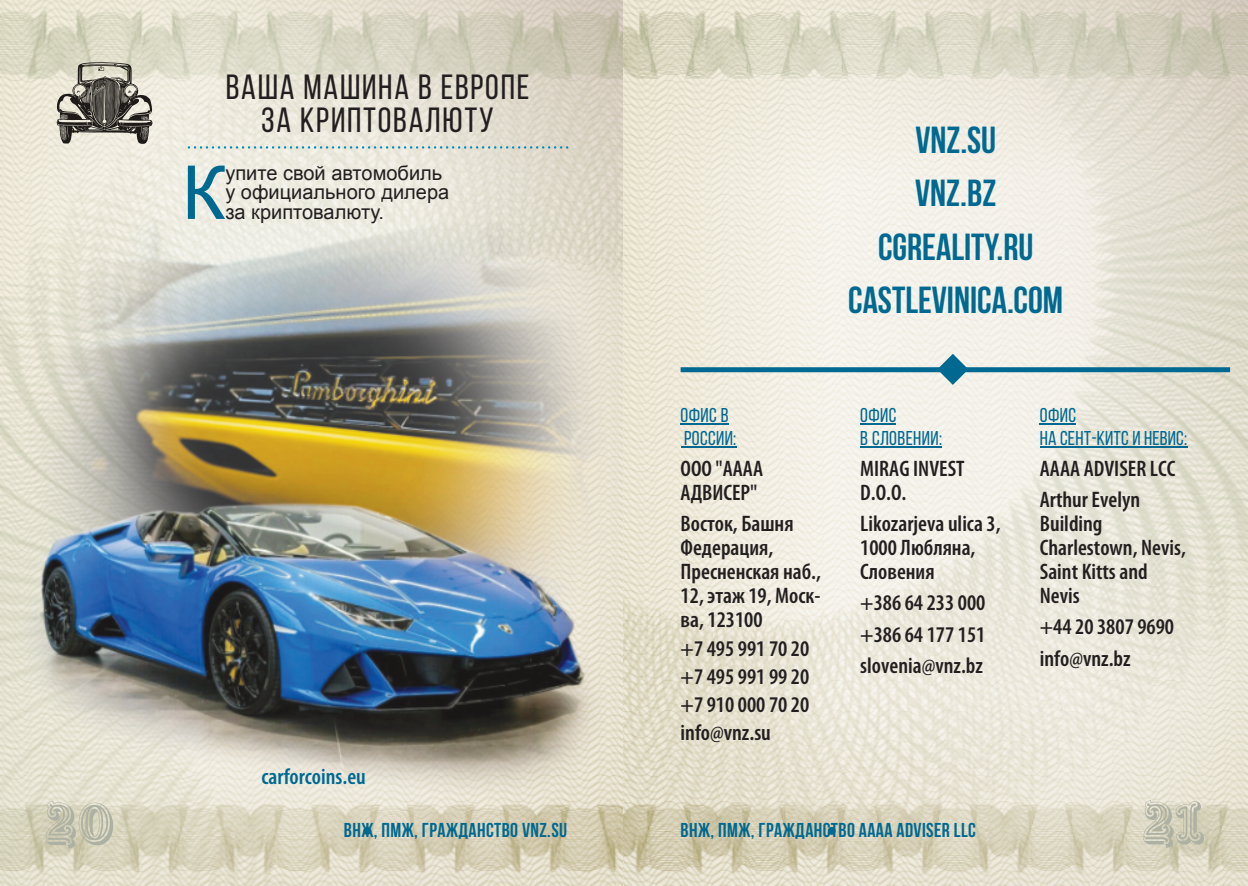
<style>
.page{position:relative;width:1248px;height:886px;background:#fff}
.page>*{position:absolute;margin:0;border:0;box-sizing:border-box;transform-origin:0 0}
.t1{font:74.5px "Arial";color:#006991}
.t2{font:55px "Goudy Decor Shodwn C";color:#adb1a4}
.t3{font:700 37.5px/53.2px "Bebas Neue";color:#006991;text-align:center}
.t4{font:35px/33.2px "Bebas Neue";letter-spacing:.05em;color:#231f20;text-align:center}
.t5{font:600 condensed 22.5px/24px "Myriad Pro";color:#231f20}
.t6{font:600 condensed 22.5px "Myriad Pro";color:#006991}
.t7{font:700 20px "Bebas Neue";letter-spacing:.02em;color:#006991}
.t8{font:20px/19.5px "Arial";color:#231f20}
.t9{font:20px/23px "Bebas Neue";letter-spacing:.02em;color:#006991}
</style>
<div class="page">
<img style="left:0;top:0;width:1247px;height:886px">
<div style="left:363px;top:827px;width:8px;height:8px;background:#006991;border-radius:50%"></div>
<div style="left:827px;top:827px;width:8px;height:8px;background:#006991;border-radius:50%"></div>
<svg style="left:56px;top:62px;width:97px;height:82px;background:#949187"></svg>
<hr style="left:688px;top:424px;width:40px;height:1px;background:#006991">
<hr style="left:680px;top:447px;width:56px;height:1px;background:#006991">
<svg style="left:860px;top:424px;width:36px;height:1px"></svg>
<hr style="left:860px;top:447px;width:82px;height:1px;background:#006991">
<svg style="left:1039px;top:424px;width:37px;height:1px"></svg>
<hr style="left:1039px;top:447px;width:148px;height:1px;background:#006991">
<div style="left:680px;top:367px;width:550px;height:5px;background:#006991"></div>
<svg style="left:937px;top:354px;width:31px;height:31px"></svg>
<svg style="left:188px;top:146px;width:379px;height:3px"></svg>
<h2 class="t2" style="left:44px;top:792px;width:72px">20</h2>
<h3 class="t4" style="left:226px;top:73px;width:305px">Ваша машина В Европе за криптовалюту</h3>
<h1 class="t1" style="left:182px;top:165px;width:45px">К</h1>
<p class="t8" style="left:225px;top:165px;width:225px">упите свой автомобиль у официального дилера за криптовалюту.</p>
<p class="t6" style="left:261px;top:767px;width:106px">carforcoins.eu</p>
<h3 class="t3" style="left:848px;top:117px;width:216px">VNZ.SU<br>VNZ.BZ<br>CGREALITY.RU<br>CASTLEVINICA.COM</h3>
<p class="t9" style="left:680px;top:406px;width:57px">ОФИС В<br>РОССИИ:</p>
<p class="t5" style="left:680px;top:459px;width:84px">ООО "АААА<br>АДВИСЕР"</p>
<p class="t5" style="left:680px;top:514px;width:142px">Восток, Башня<br>Федерация,<br>Пресненская наб.,<br>12, этаж 19, Моск&shy;ва, 123100</p>
<p class="t5" style="left:680px;top:636px;width:130px;line-height:28.2px;text-align:justify">+7 495 991 70 20 +7 495 991 99 20 +7 910 000 70 20 info@vnz.su</p>
<p class="t9" style="left:860px;top:406px;width:83px">ОФИС<br>В СЛОВЕНИИ:</p>
<p class="t5" style="left:860px;top:459px;width:106px">MIRAG INVEST<br>D.O.O.</p>
<p class="t5" style="left:860px;top:514px;width:142px">Likozarjeva ulica 3,<br>1000 Любляна,<br>Словения</p>
<p class="t5" style="left:860px;top:589px;width:127px;line-height:31px;text-align:justify">+386 64 233 000 +386 64 177 151 slovenia@vnz.bz</p>
<p class="t9" style="left:1039px;top:406px;width:149px">ОФИС<br>НА СЕНТ-КИТС И НЕВИС:</p>
<p class="t5" style="left:1039px;top:455px;width:137px;line-height:31px">AAAA ADVISER LCC<br>Arthur Evelyn</p>
<p class="t5" style="left:1039px;top:514px;width:147px">Building<br>Charlestown, Nevis,<br>Saint Kitts and<br>Nevis</p>
<p class="t5" style="left:1039px;top:613px;width:136px;line-height:31px">+44 20 3807 9690 info@vnz.bz</p>
<p class="t7" style="left:344px;top:822px;width:225px">ВНЖ, ПМЖ, ГРАЖДАНСТВО VNZ.SU</p>
<p class="t7" style="left:680px;top:822px;width:297px">ВНЖ, ПМЖ, ГРАЖДАНСТВО AAAA ADVISER LLC</p>
<h2 class="t2" style="left:1141px;top:791px;width:64px">21</h2>
</div>
